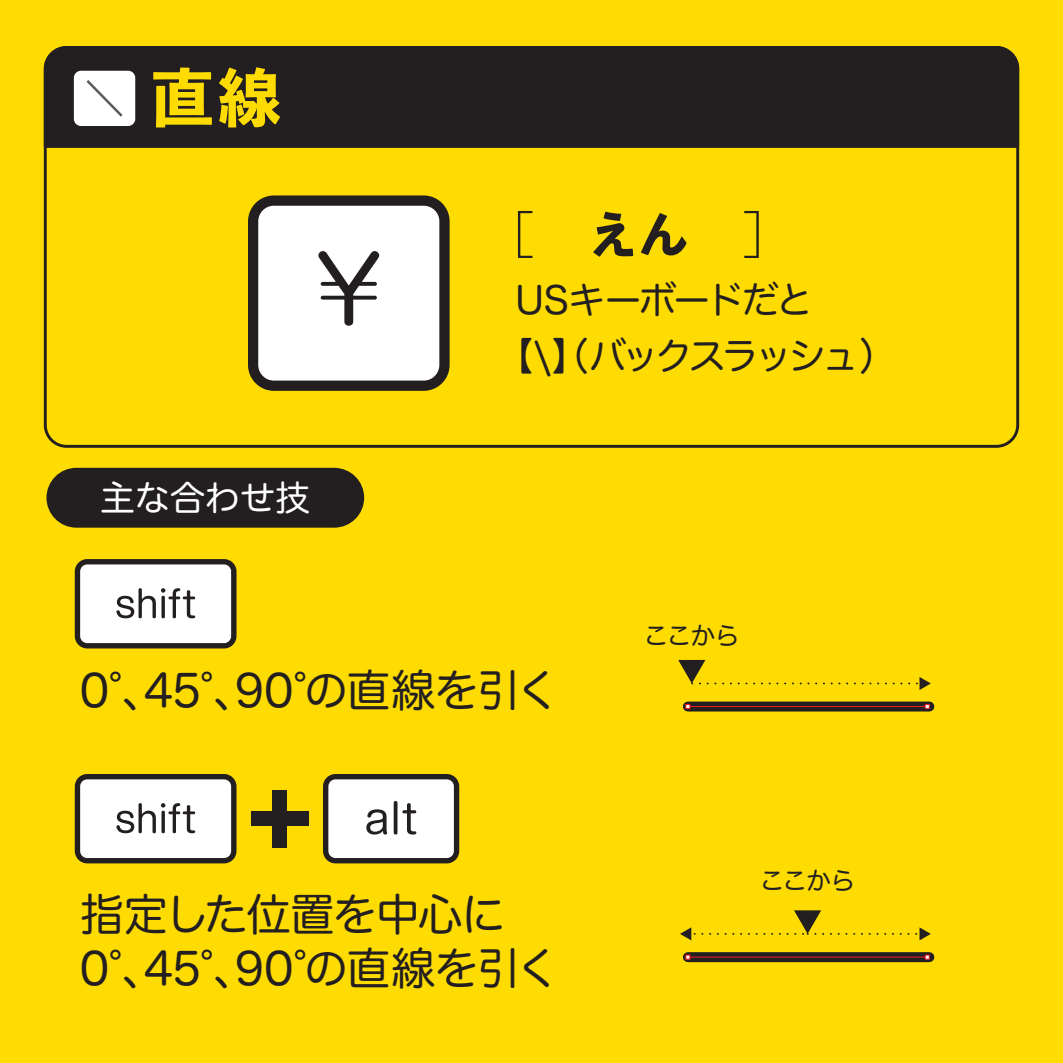
<style>
.page{position:relative;width:1063px;height:1063px;background:#ffdc01}
.page>*{position:absolute;margin:0;border:0;box-sizing:border-box;transform-origin:0 0}
.t1{font:800 62.5px "Toppan Bunkyu Midashi Gothic Std N";color:#ffdc01}
.t2{font:800 50px "Toppan Bunkyu Midashi Gothic Std N";color:#231f20}
.t3{font:44.25px/55px "Hira Maru Pro N W4";letter-spacing:-.03em;color:#231f20}
.t4{font:37.5px/55.5px "Hira Maru Pro N W4";letter-spacing:-.1em;color:#231f20}
.t5{font:35px "Hira Maru Pro N W4";color:#fff}
.t6{font:25px "Hira Maru Pro N W4";letter-spacing:-.045em;color:#231f20}
</style>
<div class="page">
<div style="left:43px;top:46px;width:977px;height:103px;background:#231f20"></div>
<div style="left:44px;top:46px;width:975px;height:402px;border:3px solid #231f20;border-radius:21px"></div>
<hr style="left:45px;top:145px;width:973px;height:3px;background:#231f20">
<div style="left:74px;top:71px;width:61px;height:55px;background:#fff;border-radius:7px"></div>
<svg style="left:86px;top:80px;width:37px;height:37px"></svg>
<div style="left:248px;top:195px;width:202px;height:196px;border:21px solid #231f20;border-radius:16px"></div>
<div style="left:258px;top:206px;width:181px;height:175px;background:#fff;border-radius:16px"></div>
<svg style="left:318px;top:251px;width:61px;height:75px"></svg>
<div style="left:75px;top:559px;width:162px;height:89px;border:11px solid #231f20;border-radius:7px"></div>
<div style="left:80px;top:564px;width:151px;height:79px;background:#fff;border-radius:7px"></div>
<svg style="left:116px;top:588px;width:79px;height:30px"></svg>
<div style="left:75px;top:774px;width:162px;height:89px;border:11px solid #231f20;border-radius:7px"></div>
<div style="left:80px;top:779px;width:151px;height:79px;background:#fff;border-radius:7px"></div>
<svg style="left:116px;top:803px;width:79px;height:30px"></svg>
<div style="left:323px;top:774px;width:136px;height:89px;border:11px solid #231f20;border-radius:7px"></div>
<div style="left:328px;top:779px;width:126px;height:79px;background:#fff;border-radius:7px"></div>
<svg style="left:366px;top:809px;width:21px;height:26px"></svg>
<hr style="left:394px;top:801px;width:3px;height:34px;background:#231f20;border-radius:2px">
<svg style="left:402px;top:803px;width:14px;height:32px"></svg>
<div style="left:251px;top:811px;width:58px;height:15px;background:#231f20"></div>
<div style="left:272px;top:790px;width:15px;height:57px;background:#231f20"></div>
<div style="left:688px;top:952px;width:241px;height:10px;background:#231f20"></div>
<hr style="left:688px;top:957px;width:241px;height:1px;background:#ee1d23">
<svg style="left:925px;top:955px;width:5px;height:5px"></svg>
<svg style="left:685px;top:955px;width:5px;height:5px"></svg>
<div style="left:688px;top:702px;width:241px;height:10px;background:#231f20"></div>
<hr style="left:688px;top:706px;width:241px;height:1px;background:#ee1d23">
<svg style="left:925px;top:704px;width:5px;height:5px"></svg>
<svg style="left:685px;top:704px;width:5px;height:5px"></svg>
<svg style="left:678px;top:660px;width:253px;height:30px"></svg>
<svg style="left:680px;top:910px;width:251px;height:30px"></svg>
<div style="left:46px;top:468px;width:318px;height:60px;background:#231f20"></div>
<h1 class="t1" style="left:151px;top:49px;width:131px">直線</h1>
<p class="t5" style="left:100px;top:468px;width:212px">主な合わせ技</p>
<p class="t2" style="left:484px;top:196px;width:309px">［　えん　］</p>
<p class="t4" style="left:496px;top:270px;width:402px;text-indent:19px">USキーボードだと<br>【\】（バックスラッシュ）</p>
<p class="t6" style="left:644px;top:614px;width:97px">ここから</p>
<p class="t3" style="left:80px;top:660px;width:481px">0°、45°、90°の直線を引く</p>
<p class="t3" style="left:80px;top:884px;width:481px">指定した位置を中心に<br>0°、45°、90°の直線を引く</p>
<p class="t6" style="left:760px;top:859px;width:97px">ここから</p>
</div>
